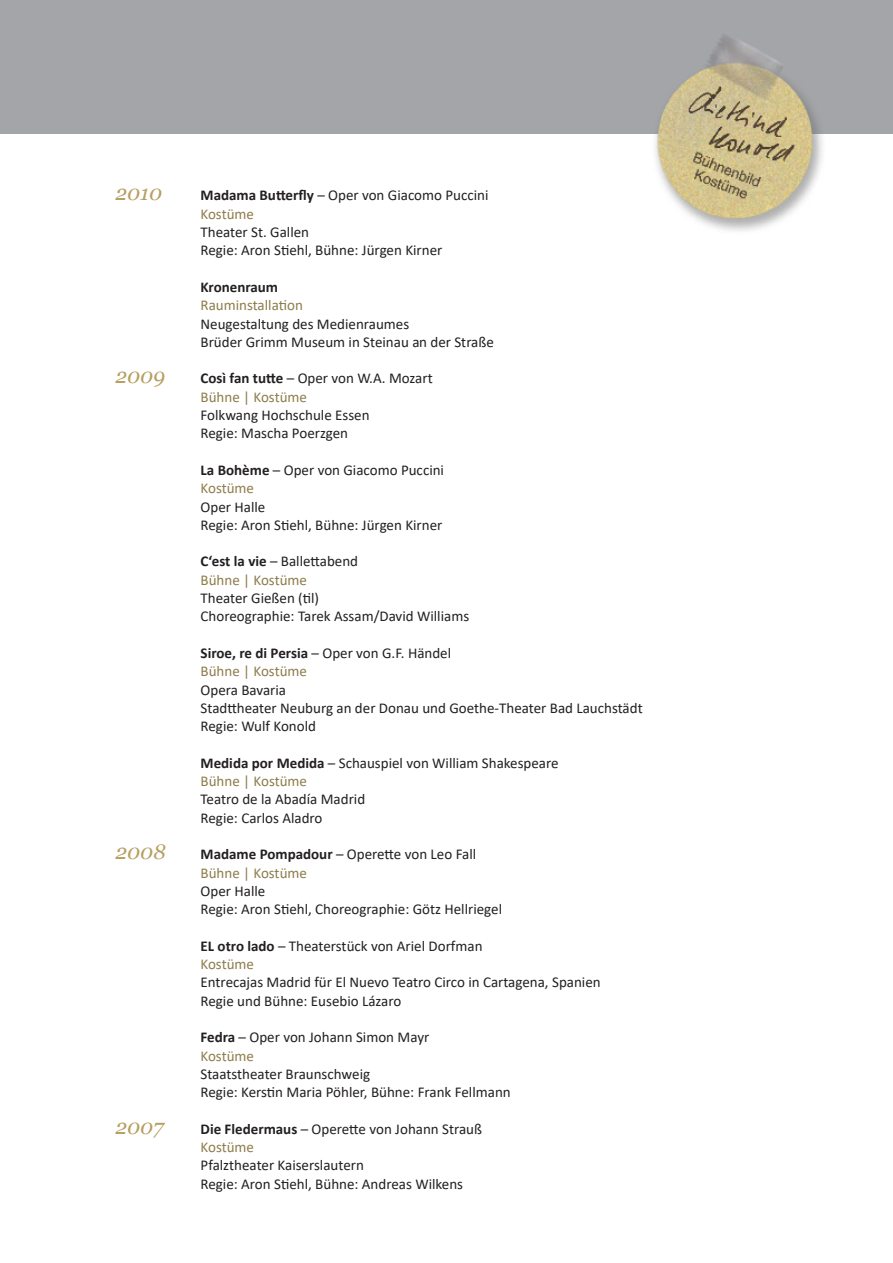
<style>
.page{position:relative;width:893px;height:1263px;background:#fff}
.page>*{position:absolute;margin:0;border:0;box-sizing:border-box;transform-origin:0 0}
.t1{font:italic 21px "Georgia";color:#b69f61}
.t2{font:15px/18.3px "Calibri";color:#231f20}
.t3{font:15px "Calibri";color:#8d7c4a}
.t4{font:700 15px "Calibri";color:#231f20}
.s1{font-weight:700}
.s2{color:#8d7c4a}
</style>
<div class="page">
<img style="left:0;top:0;width:893px;height:231px">
<h1 class="t1" style="left:116px;top:180px;width:48px">2010</h1>
<p class="t2" style="left:201px;top:186px;width:289px"><span class="s1">Madama Butterfly</span> – Oper von Giacomo Puccini<br><span class="s2">Kostüme</span></p>
<p class="t2" style="left:201px;top:222px;width:243px">Theater St. Gallen<br>Regie: Aron Stiehl, Bühne: Jürgen Kirner</p>
<p class="t4" style="left:201px;top:276px;width:79px">Kronenraum</p>
<p class="t3" style="left:201px;top:295px;width:104px">Rauminstallation</p>
<p class="t2" style="left:201px;top:314px;width:295px">Neugestaltung des Medienraumes<br>Brüder Grimm Museum in Steinau an der Straße</p>
<h1 class="t1" style="left:116px;top:363px;width:51px">2009</h1>
<p class="t2" style="left:201px;top:369px;width:234px"><span class="s1">Così fan tutte</span> – Oper von W.A. Mozart<br><span class="s2">Bühne | Kostüme</span></p>
<p class="t2" style="left:201px;top:405px;width:171px">Folkwang Hochschule Essen<br>Regie: Mascha Poerzgen</p>
<p class="t2" style="left:201px;top:460px;width:245px"><span class="s1">La Bohème</span> – Oper von Giacomo Puccini<br><span class="s2">Kostüme</span></p>
<p class="t2" style="left:201px;top:497px;width:243px">Oper Halle<br>Regie: Aron Stiehl, Bühne: Jürgen Kirner</p>
<p class="t2" style="left:201px;top:552px;width:159px"><span class="s1">C‘est la vie</span> – Ballettabend<br><span class="s2">Bühne | Kostüme</span></p>
<p class="t2" style="left:201px;top:588px;width:270px">Theater Gießen (til)<br>Choreographie: Tarek Assam/David Williams</p>
<p class="t2" style="left:201px;top:643px;width:252px"><span class="s1">Siroe, re di Persia</span> – Oper von G.F. Händel<br><span class="s2">Bühne | Kostüme</span></p>
<p class="t2" style="left:201px;top:680px;width:444px">Opera Bavaria<br>Stadttheater Neuburg an der Donau und Goethe-Theater Bad Lauchstädt<br>Regie: Wulf Konold</p>
<p class="t2" style="left:201px;top:753px;width:359px"><span class="s1">Medida por Medida</span> – Schauspiel von William Shakespeare<br><span class="s2">Bühne | Kostüme</span></p>
<p class="t2" style="left:201px;top:790px;width:166px">Teatro de la Abadía Madrid<br>Regie: Carlos Aladro</p>
<h1 class="t1" style="left:116px;top:839px;width:52px">2008</h1>
<p class="t2" style="left:201px;top:845px;width:277px"><span class="s1">Madame Pompadour</span> – Operette von Leo Fall<br><span class="s2">Bühne | Kostüme</span></p>
<p class="t2" style="left:201px;top:881px;width:303px">Oper Halle<br>Regie: Aron Stiehl, Choreographie: Götz Hellriegel</p>
<p class="t2" style="left:201px;top:936px;width:283px"><span class="s1">EL otro lado</span> – Theaterstück von Ariel Dorfman<br><span class="s2">Kostüme</span></p>
<p class="t2" style="left:201px;top:973px;width:402px">Entrecajas Madrid für El Nuevo Teatro Circo in Cartagena, Spanien<br>Regie und Bühne: Eusebio Lázaro</p>
<p class="t2" style="left:201px;top:1028px;width:230px"><span class="s1">Fedra</span> – Oper von Johann Simon Mayr<br><span class="s2">Kostüme</span></p>
<p class="t2" style="left:201px;top:1064px;width:312px">Staatstheater Braunschweig<br>Regie: Kerstin Maria Pöhler, Bühne: Frank Fellmann</p>
<h1 class="t1" style="left:116px;top:1113px;width:49px">2007</h1>
<p class="t2" style="left:201px;top:1119px;width:283px"><span class="s1">Die Fledermaus</span> – Operette von Johann Strauß<br><span class="s2">Kostüme</span></p>
<p class="t2" style="left:201px;top:1156px;width:264px">Pfalztheater Kaiserslautern<br>Regie: Aron Stiehl, Bühne: Andreas Wilkens</p>
</div>
